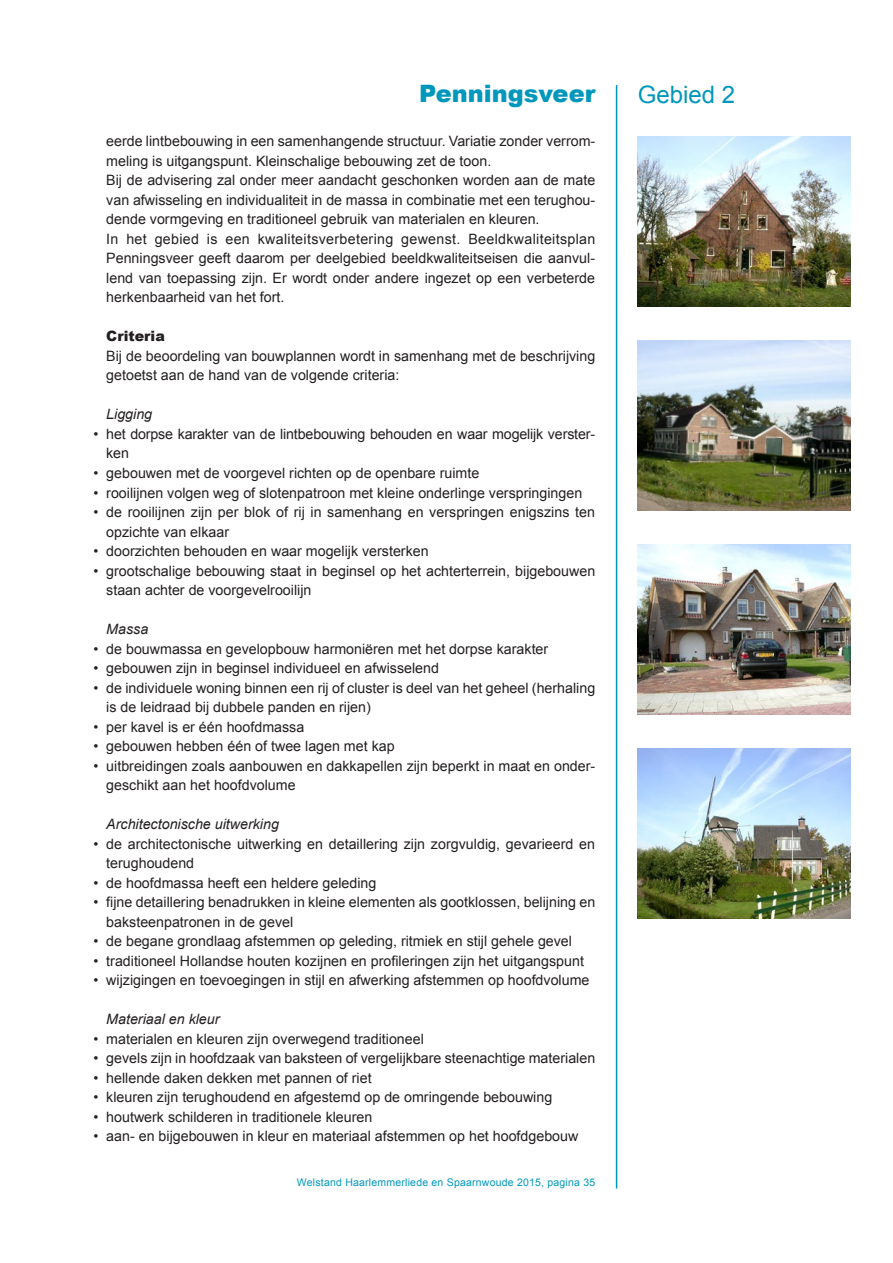
<style>
.page{position:relative;width:893px;height:1263px;background:#fff}
.page>*{position:absolute;margin:0;border:0;box-sizing:border-box;transform-origin:0 0}
.hoofdstuk_koppen{font:900 24px "Arial";color:#0097bc}
.hoofdstuk_koppen_r{font:24px "Arial";color:#0097bc}
.platte_tekst{font:14.25px/19.5px "Arial";color:#231f20}
.tussenkop_zwart{font:italic 14.25px "Arial";color:#231f20}
.tussenkop_zwart-2{font:900 14.25px "Arial";color:#231f20}
.t1{font:10.5px "Arial";letter-spacing:.02em;color:#0097bc}
</style>
<div class="page">
<hr style="left:616px;top:85px;width:1px;height:1103px;background:#0097bc">
<img style="left:638px;top:340px;width:212px;height:170px">
<img style="left:638px;top:136px;width:212px;height:170px">
<img style="left:638px;top:544px;width:212px;height:170px">
<img style="left:638px;top:748px;width:212px;height:170px">
<p class="hoofdstuk_koppen" style="left:419px;top:76px;width:178px">Penningsveer</p>
<p class="hoofdstuk_koppen_r" style="left:638px;top:78px;width:99px">Gebied 2</p>
<p class="platte_tekst" style="left:106px;top:132px;width:490px">eerde lintbebouwing in een samenhangende structuur. Variatie zonder verrom&shy;meling is uitgangspunt. Kleinschalige bebouwing zet de toon.</p>
<p class="platte_tekst" style="left:106px;top:171px;width:490px;text-align:justify">Bij de advisering zal onder meer aandacht geschonken worden aan de mate van afwisseling en individualiteit in de massa in combinatie met een terughou&shy;dende vormgeving en traditioneel gebruik van materialen en kleuren.</p>
<p class="platte_tekst" style="left:106px;top:229px;width:491px;text-align:justify">In het gebied is een kwaliteitsverbetering gewenst. Beeldkwaliteitsplan Penningsveer geeft daarom per deelgebied beeldkwaliteitseisen die aanvul&shy;lend van toepassing zijn. Er wordt onder andere ingezet op een verbeterde herkenbaarheid van het fort.</p>
<p class="tussenkop_zwart-2" style="left:106px;top:326px;width:60px">Criteria</p>
<p class="platte_tekst" style="left:106px;top:346px;width:490px">Bij de beoordeling van bouwplannen wordt in samenhang met de beschrijving getoetst aan de hand van de volgende criteria:</p>
<p class="tussenkop_zwart" style="left:106px;top:405px;width:47px">Ligging</p>
<p class="platte_tekst" style="left:106px;top:424px;width:490px;text-indent:-13px">• het dorpse karakter van de lintbebouwing behouden en waar mogelijk verster&shy;ken</p>
<p class="platte_tekst" style="left:94px;top:463px;width:387px">• gebouwen met de voorgevel richten op de openbare ruimte</p>
<p class="platte_tekst" style="left:94px;top:483px;width:490px">• rooilijnen volgen weg of slotenpatroon met kleine onderlinge verspringingen</p>
<p class="platte_tekst" style="left:106px;top:502px;width:490px;text-indent:-13px">• de rooilijnen zijn per blok of rij in samenhang en verspringen enigszins ten opzichte van elkaar</p>
<p class="platte_tekst" style="left:94px;top:541px;width:337px">• doorzichten behouden en waar mogelijk versterken</p>
<p class="platte_tekst" style="left:106px;top:561px;width:490px;text-indent:-13px">• grootschalige bebouwing staat in beginsel op het achterterrein, bijgebouwen staan achter de voorgevelrooilijn</p>
<p class="tussenkop_zwart" style="left:106px;top:620px;width:43px">Massa</p>
<p class="platte_tekst" style="left:94px;top:639px;width:456px">• de bouwmassa en gevelopbouw harmoniëren met het dorpse karakter</p>
<p class="platte_tekst" style="left:94px;top:658px;width:347px">• gebouwen zijn in beginsel individueel en afwisselend</p>
<p class="platte_tekst" style="left:106px;top:678px;width:490px;text-indent:-13px">• de individuele woning binnen een rij of cluster is deel van het geheel (herhaling is de leidraad bij dubbele panden en rijen)</p>
<p class="platte_tekst" style="left:94px;top:717px;width:212px">• per kavel is er één hoofdmassa</p>
<p class="platte_tekst" style="left:94px;top:736px;width:303px">• gebouwen hebben één of twee lagen met kap</p>
<p class="platte_tekst" style="left:106px;top:756px;width:490px;text-indent:-13px">• uitbreidingen zoals aanbouwen en dakkapellen zijn beperkt in maat en onder&shy;geschikt aan het hoofdvolume</p>
<p class="tussenkop_zwart" style="left:106px;top:815px;width:174px">Architectonische uitwerking</p>
<p class="platte_tekst" style="left:106px;top:834px;width:490px;text-indent:-13px">• de architectonische uitwerking en detaillering zijn zorgvuldig, gevarieerd en terughoudend</p>
<p class="platte_tekst" style="left:94px;top:873px;width:284px">• de hoofdmassa heeft een heldere geleding</p>
<p class="platte_tekst" style="left:106px;top:892px;width:490px;text-indent:-13px">• fijne detaillering benadrukken in kleine elementen als gootklossen, belijning en baksteenpatronen in de gevel</p>
<p class="platte_tekst" style="left:94px;top:931px;width:480px">• de begane grondlaag afstemmen op geleding, ritmiek en stijl gehele gevel</p>
<p class="platte_tekst" style="left:94px;top:951px;width:492px">• traditioneel Hollandse houten kozijnen en profileringen zijn het uitgangspunt</p>
<p class="platte_tekst" style="left:94px;top:970px;width:497px">• wijzigingen en toevoegingen in stijl en afwerking afstemmen op hoofdvolume</p>
<p class="tussenkop_zwart" style="left:106px;top:1010px;width:115px">Materiaal en kleur</p>
<p class="platte_tekst" style="left:94px;top:1029px;width:332px">• materialen en kleuren zijn overwegend traditioneel</p>
<p class="platte_tekst" style="left:94px;top:1048px;width:503px">• gevels zijn in hoofdzaak van baksteen of vergelijkbare steenachtige materialen</p>
<p class="platte_tekst" style="left:94px;top:1068px;width:280px">• hellende daken dekken met pannen of riet</p>
<p class="platte_tekst" style="left:94px;top:1087px;width:460px">• kleuren zijn terughoudend en afgestemd op de omringende bebouwing</p>
<p class="platte_tekst" style="left:94px;top:1107px;width:280px">• houtwerk schilderen in traditionele kleuren</p>
<p class="platte_tekst" style="left:94px;top:1126px;width:486px">• aan- en bijgebouwen in kleur en materiaal afstemmen op het hoofdgebouw</p>
<p class="t1" style="left:297px;top:1175px;width:300px">Welstand Haarlemmerliede en Spaarnwoude 2015, pagina 35</p>
</div>
